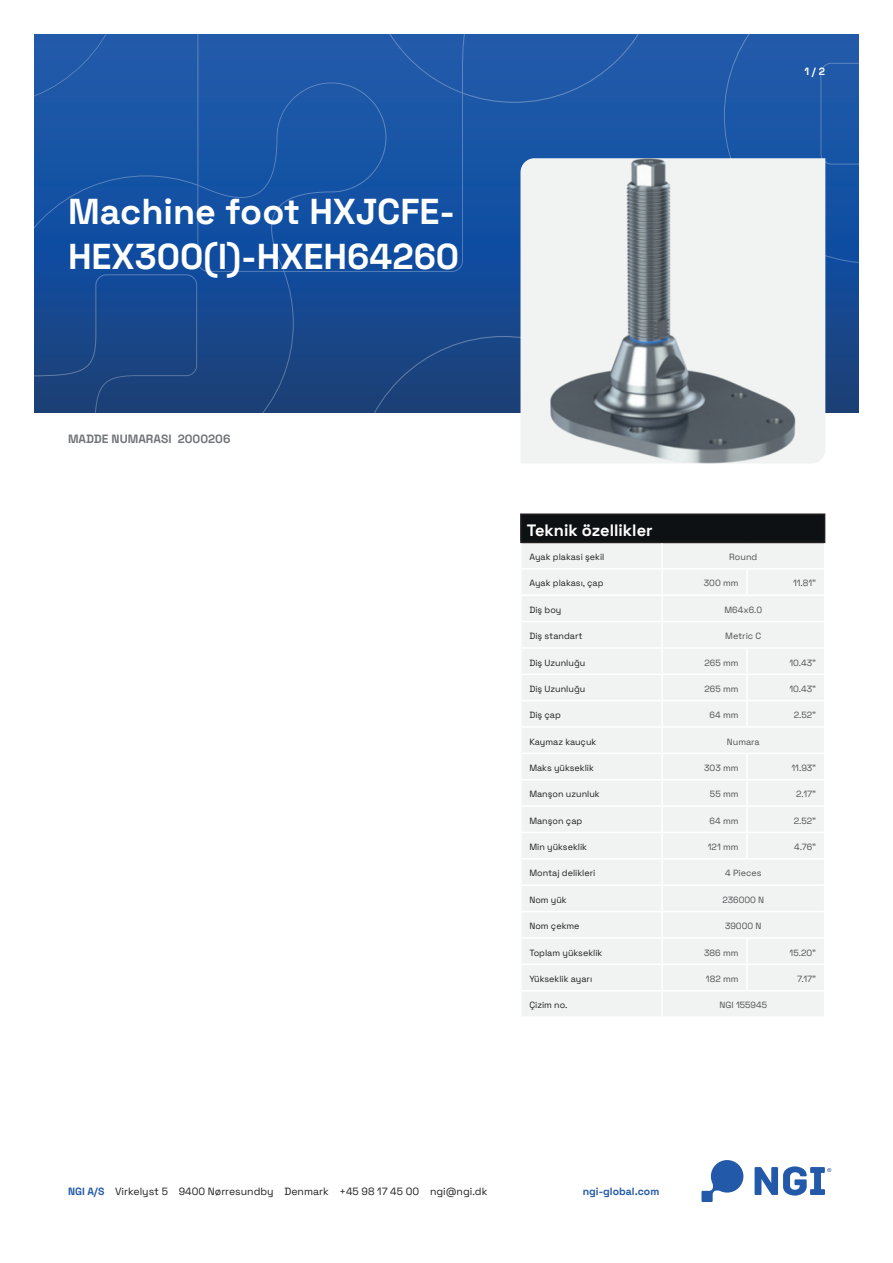
<style>
.page{position:relative;width:893px;height:1263px;background:#fff}
.page>*{position:absolute;margin:0;border:0;box-sizing:border-box;transform-origin:0 0}
.t1{font:700 36px/45px "Space Grotesk";color:#fff}
.t2{font:700 16.5px "Space Grotesk";color:#fff}
.t3{font:700 12px "Space Grotesk";color:#717577}
.t4{font:10.5px "Space Grotesk";color:#231f20}
.t5{font:700 10.5px "Space Grotesk";color:#225aa9}
.t6{font:700 10.5px "Space Grotesk";color:#fff}
.t7{font:9px "Space Grotesk";color:#231f20}
.t8{font:9px "Space Grotesk";color:#4f5153}
.s1{font-weight:700;color:#225aa9}
</style>
<div class="page">
<svg style="left:755px;top:1166px;width:76px;height:29px"></svg>
<svg style="left:701px;top:1160px;width:42px;height:42px"></svg>
<svg style="left:34px;top:34px;width:825px;height:378px;background:#19509c"></svg>
<div style="left:520px;top:158px;width:305px;height:305px;background:#f1f3f2"></div>
<img style="left:550px;top:158px;width:245px;height:305px">
<div style="left:521px;top:514px;width:304px;height:28px;background:#0e1113"></div>
<div style="left:522px;top:543px;width:302px;height:473px;background:#f1f3f2"></div>
<hr style="left:520px;top:513px;width:142px;height:2px;background:#231f20">
<hr style="left:520px;top:515px;width:2px;height:27px;background:#231f20">
<hr style="left:662px;top:513px;width:85px;height:2px;background:#231f20">
<hr style="left:747px;top:513px;width:78px;height:2px;background:#231f20">
<hr style="left:520px;top:542px;width:142px;height:1px;background:#231f20">
<hr style="left:662px;top:542px;width:85px;height:1px;background:#231f20">
<hr style="left:747px;top:542px;width:78px;height:1px;background:#231f20">
<hr style="left:661px;top:543px;width:2px;height:25px;background:#fff">
<hr style="left:520px;top:568px;width:142px;height:2px;background:#fff">
<hr style="left:662px;top:568px;width:85px;height:2px;background:#fff">
<hr style="left:661px;top:570px;width:2px;height:24px;background:#fff">
<hr style="left:747px;top:568px;width:78px;height:2px;background:#fff">
<hr style="left:746px;top:570px;width:2px;height:24px;background:#fff">
<hr style="left:520px;top:594px;width:142px;height:2px;background:#fff">
<hr style="left:662px;top:594px;width:85px;height:2px;background:#fff">
<hr style="left:661px;top:596px;width:2px;height:25px;background:#fff">
<hr style="left:747px;top:594px;width:78px;height:2px;background:#fff">
<hr style="left:520px;top:621px;width:142px;height:1px;background:#fff">
<hr style="left:662px;top:621px;width:85px;height:1px;background:#fff">
<hr style="left:661px;top:622px;width:2px;height:25px;background:#fff">
<hr style="left:747px;top:621px;width:78px;height:1px;background:#fff">
<hr style="left:520px;top:647px;width:142px;height:2px;background:#fff">
<hr style="left:662px;top:647px;width:85px;height:2px;background:#fff">
<hr style="left:661px;top:649px;width:2px;height:24px;background:#fff">
<hr style="left:747px;top:647px;width:78px;height:2px;background:#fff">
<hr style="left:746px;top:649px;width:2px;height:24px;background:#fff">
<hr style="left:520px;top:673px;width:142px;height:2px;background:#fff">
<hr style="left:662px;top:673px;width:85px;height:2px;background:#fff">
<hr style="left:661px;top:675px;width:2px;height:25px;background:#fff">
<hr style="left:747px;top:673px;width:78px;height:2px;background:#fff">
<hr style="left:746px;top:675px;width:2px;height:25px;background:#fff">
<hr style="left:520px;top:700px;width:142px;height:1px;background:#fff">
<hr style="left:662px;top:700px;width:85px;height:1px;background:#fff">
<hr style="left:661px;top:701px;width:2px;height:25px;background:#fff">
<hr style="left:747px;top:700px;width:78px;height:1px;background:#fff">
<hr style="left:746px;top:701px;width:2px;height:25px;background:#fff">
<hr style="left:520px;top:726px;width:142px;height:2px;background:#fff">
<hr style="left:662px;top:726px;width:85px;height:2px;background:#fff">
<hr style="left:661px;top:728px;width:2px;height:25px;background:#fff">
<hr style="left:747px;top:726px;width:78px;height:2px;background:#fff">
<hr style="left:520px;top:753px;width:142px;height:1px;background:#fff">
<hr style="left:662px;top:753px;width:85px;height:1px;background:#fff">
<hr style="left:661px;top:754px;width:2px;height:25px;background:#fff">
<hr style="left:747px;top:753px;width:78px;height:1px;background:#fff">
<hr style="left:746px;top:754px;width:2px;height:25px;background:#fff">
<hr style="left:520px;top:779px;width:142px;height:1px;background:#fff">
<hr style="left:662px;top:779px;width:85px;height:1px;background:#fff">
<hr style="left:661px;top:780px;width:2px;height:25px;background:#fff">
<hr style="left:747px;top:779px;width:78px;height:1px;background:#fff">
<hr style="left:746px;top:780px;width:2px;height:25px;background:#fff">
<hr style="left:520px;top:805px;width:142px;height:2px;background:#fff">
<hr style="left:662px;top:805px;width:85px;height:2px;background:#fff">
<hr style="left:661px;top:807px;width:2px;height:25px;background:#fff">
<hr style="left:747px;top:805px;width:78px;height:2px;background:#fff">
<hr style="left:746px;top:807px;width:2px;height:25px;background:#fff">
<hr style="left:520px;top:832px;width:142px;height:1px;background:#fff">
<hr style="left:662px;top:832px;width:85px;height:1px;background:#fff">
<hr style="left:661px;top:833px;width:2px;height:25px;background:#fff">
<hr style="left:747px;top:832px;width:78px;height:1px;background:#fff">
<hr style="left:746px;top:833px;width:2px;height:25px;background:#fff">
<hr style="left:520px;top:858px;width:142px;height:2px;background:#fff">
<hr style="left:662px;top:858px;width:85px;height:2px;background:#fff">
<hr style="left:661px;top:860px;width:2px;height:24px;background:#fff">
<hr style="left:747px;top:858px;width:78px;height:2px;background:#fff">
<hr style="left:520px;top:884px;width:142px;height:2px;background:#fff">
<hr style="left:662px;top:884px;width:85px;height:2px;background:#fff">
<hr style="left:661px;top:886px;width:2px;height:25px;background:#fff">
<hr style="left:747px;top:884px;width:78px;height:2px;background:#fff">
<hr style="left:520px;top:911px;width:142px;height:1px;background:#fff">
<hr style="left:662px;top:911px;width:85px;height:1px;background:#fff">
<hr style="left:661px;top:912px;width:2px;height:25px;background:#fff">
<hr style="left:747px;top:911px;width:78px;height:1px;background:#fff">
<hr style="left:520px;top:937px;width:142px;height:2px;background:#fff">
<hr style="left:662px;top:937px;width:85px;height:2px;background:#fff">
<hr style="left:661px;top:939px;width:2px;height:24px;background:#fff">
<hr style="left:747px;top:937px;width:78px;height:2px;background:#fff">
<hr style="left:746px;top:939px;width:2px;height:24px;background:#fff">
<hr style="left:520px;top:963px;width:142px;height:2px;background:#fff">
<hr style="left:662px;top:963px;width:85px;height:2px;background:#fff">
<hr style="left:661px;top:965px;width:2px;height:25px;background:#fff">
<hr style="left:747px;top:963px;width:78px;height:2px;background:#fff">
<hr style="left:746px;top:965px;width:2px;height:25px;background:#fff">
<hr style="left:520px;top:990px;width:142px;height:1px;background:#fff">
<hr style="left:662px;top:990px;width:85px;height:1px;background:#fff">
<hr style="left:661px;top:991px;width:2px;height:25px;background:#fff">
<hr style="left:747px;top:990px;width:78px;height:1px;background:#fff">
<svg style="left:824px;top:515px;width:1px;height:29px"></svg>
<h1 class="t1" style="left:68px;top:187px;width:393px">Machine foot HXJCFE-<br>HEX300(l)-HXEH64260</h1>
<h3 class="t3" style="left:68px;top:430px;width:164px">MADDE NUMARASI 2000206</h3>
<p class="t6" style="left:804px;top:64px;width:22px">1 / 2</p>
<h2 class="t2" style="left:527px;top:519px;width:127px">Teknik özellikler</h2>
<p class="t7" style="left:529px;top:550px;width:77px">Ayak plakasi şekil</p>
<p class="t8" style="left:729px;top:550px;width:30px">Round</p>
<p class="t7" style="left:529px;top:577px;width:76px">Ayak plakası, çap</p>
<p class="t8" style="left:704px;top:577px;width:36px">300 mm</p>
<p class="t8" style="left:793px;top:577px;width:24px">11.81”</p>
<p class="t7" style="left:529px;top:603px;width:34px">Diş boy</p>
<p class="t8" style="left:724px;top:603px;width:39px">M64x6.0</p>
<p class="t7" style="left:529px;top:629px;width:55px">Diş standart</p>
<p class="t8" style="left:725px;top:629px;width:38px">Metric C</p>
<p class="t7" style="left:529px;top:656px;width:57px">Diş Uzunluğu</p>
<p class="t8" style="left:704px;top:656px;width:36px">265 mm</p>
<p class="t8" style="left:789px;top:656px;width:28px">10.43”</p>
<p class="t7" style="left:529px;top:682px;width:57px">Diş Uzunluğu</p>
<p class="t8" style="left:704px;top:682px;width:36px">265 mm</p>
<p class="t8" style="left:789px;top:682px;width:28px">10.43”</p>
<p class="t7" style="left:529px;top:708px;width:33px">Diş çap</p>
<p class="t8" style="left:710px;top:708px;width:30px">64 mm</p>
<p class="t8" style="left:794px;top:708px;width:24px">2.52”</p>
<p class="t7" style="left:529px;top:735px;width:69px">Kaymaz kauçuk</p>
<p class="t8" style="left:727px;top:735px;width:34px">Numara</p>
<p class="t7" style="left:529px;top:761px;width:66px">Maks yükseklik</p>
<p class="t8" style="left:704px;top:761px;width:36px">303 mm</p>
<p class="t8" style="left:791px;top:761px;width:26px">11.93”</p>
<p class="t7" style="left:529px;top:788px;width:72px">Manşon uzunluk</p>
<p class="t8" style="left:710px;top:788px;width:30px">55 mm</p>
<p class="t8" style="left:796px;top:788px;width:21px">2.17”</p>
<p class="t7" style="left:529px;top:814px;width:54px">Manşon çap</p>
<p class="t8" style="left:710px;top:814px;width:30px">64 mm</p>
<p class="t8" style="left:794px;top:814px;width:24px">2.52”</p>
<p class="t7" style="left:529px;top:840px;width:59px">Min yükseklik</p>
<p class="t8" style="left:708px;top:840px;width:32px">121 mm</p>
<p class="t8" style="left:794px;top:840px;width:23px">4.76”</p>
<p class="t7" style="left:529px;top:867px;width:68px">Montaj delikleri</p>
<p class="t8" style="left:725px;top:867px;width:38px">4 Pieces</p>
<p class="t7" style="left:529px;top:893px;width:39px">Nom yük</p>
<p class="t8" style="left:722px;top:893px;width:43px">236000 N</p>
<p class="t7" style="left:529px;top:919px;width:52px">Nom çekme</p>
<p class="t8" style="left:725px;top:919px;width:38px">39000 N</p>
<p class="t7" style="left:529px;top:946px;width:75px">Toplam yükseklik</p>
<p class="t8" style="left:704px;top:946px;width:36px">386 mm</p>
<p class="t8" style="left:790px;top:946px;width:28px">15.20”</p>
<p class="t7" style="left:529px;top:972px;width:64px">Yükseklik ayarı</p>
<p class="t8" style="left:706px;top:972px;width:34px">182 mm</p>
<p class="t8" style="left:797px;top:972px;width:21px">7.17”</p>
<p class="t7" style="left:529px;top:998px;width:40px">Çizim no.</p>
<p class="t8" style="left:720px;top:998px;width:49px">NGI 155945</p>
<p class="t4" style="left:68px;top:1183px;width:421px"><span class="s1">NGI A/S</span> Virkelyst 5 9400 Nørresundby Denmark +45 98 17 45 00 ngi@ngi.dk</p>
<p class="t5" style="left:583px;top:1184px;width:78px">ngi-global.com</p>
</div>
